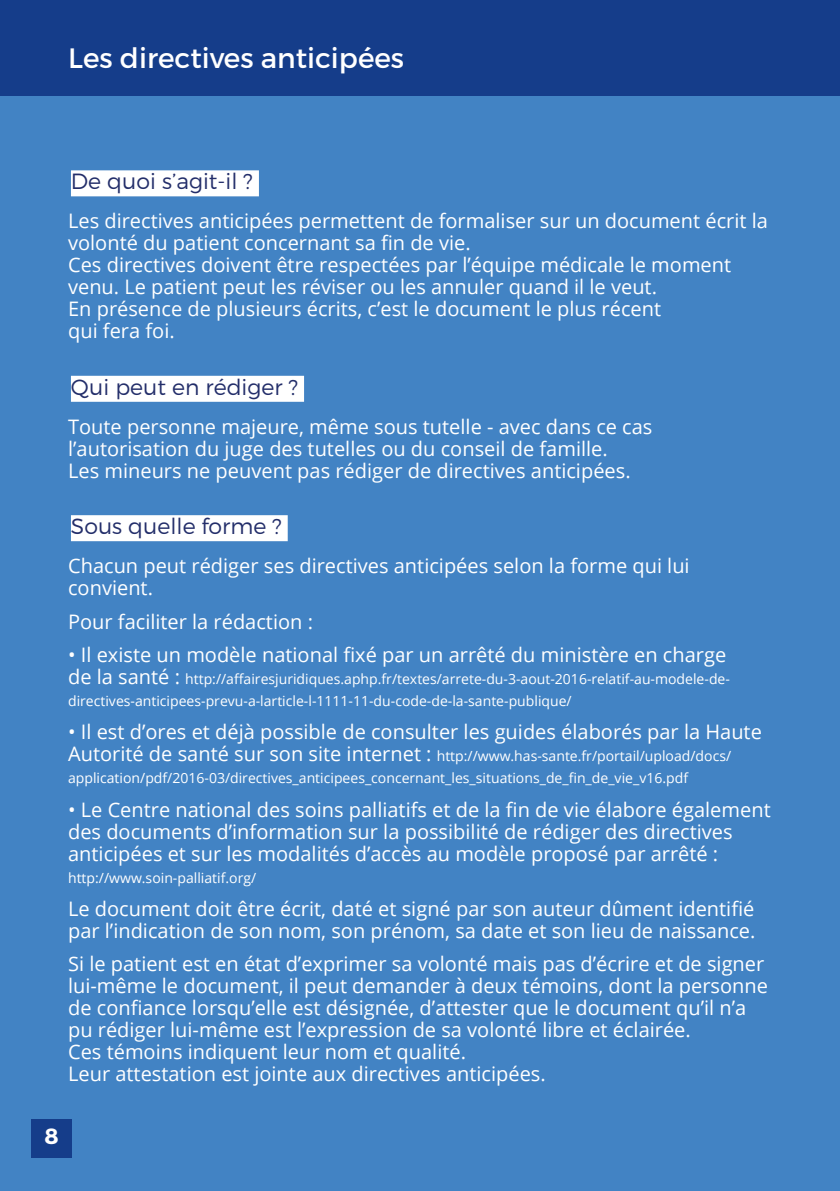
<style>
.page{position:relative;width:840px;height:1191px;background:#fff}
.page>*{position:absolute;margin:0;border:0;box-sizing:border-box;transform-origin:0 0}
.t1{font:28px "Montserrat";color:#fff}
.t2{font:300 22px "Montserrat";color:#232e6a}
.t3{font:700 22px "Montserrat";color:#fff}
.t4{font:20px/22px "Open Sans";color:#fff}
.t5{font:14px/22px "Open Sans";color:#fff}
.s1{font-size:20px}
</style>
<div class="page">
<div style="left:0;top:54px;width:839px;height:1137px;background:#4283c4"></div>
<div style="left:0;top:0;width:839px;height:96px;background:#153d8a"></div>
<div style="left:31px;top:1119px;width:41px;height:38px;background:#153d8a"></div>
<div style="left:71px;top:170px;width:188px;height:26px;background:#fff"></div>
<div style="left:71px;top:376px;width:233px;height:26px;background:#fff"></div>
<div style="left:71px;top:515px;width:216px;height:26px;background:#fff"></div>
<h1 class="t1" style="left:68px;top:41px;width:337px">Les directives anticipées</h1>
<p class="t2" style="left:71px;top:168px;width:183px">De quoi s’agit-il ?</p>
<p class="t4" style="left:68px;top:210px;width:701px">Les directives anticipées permettent de formaliser sur un document écrit la volonté du patient concernant sa fin de vie.<br>Ces directives doivent être respectées par l’équipe médicale le moment venu. Le patient peut les réviser ou les annuler quand il le veut.<br>En présence de plusieurs écrits, c’est le document le plus récent<br>qui fera foi.</p>
<p class="t2" style="left:71px;top:373px;width:228px">Qui peut en rédiger ?</p>
<p class="t4" style="left:68px;top:415px;width:585px">Toute personne majeure, même sous tutelle - avec dans ce cas l’autorisation du juge des tutelles ou du conseil de famille.<br>Les mineurs ne peuvent pas rédiger de directives anticipées.</p>
<p class="t2" style="left:71px;top:513px;width:212px">Sous quelle forme ?</p>
<p class="t4" style="left:68px;top:554px;width:622px">Chacun peut rédiger ses directives anticipées selon la forme qui lui convient.</p>
<p class="t4" style="left:68px;top:610px;width:246px">Pour faciliter la rédaction :</p>
<p class="t4" style="left:68px;top:643px;width:659px">• Il existe un modèle national fixé par un arrêté du ministère en charge</p>
<p class="t5" style="left:68px;top:667px;width:663px"><span class="s1">de la santé :</span> http://affairesjuridiques.aphp.fr/textes/arrete-du-3-aout-2016-relatif-au-modele-de&shy;directives-anticipees-prevu-a-larticle-l-1111-11-du-code-de-la-sante-publique/</p>
<p class="t4" style="left:68px;top:720px;width:695px">• Il est d’ores et déjà possible de consulter les guides élaborés par la Haute</p>
<p class="t5" style="left:68px;top:745px;width:664px"><span class="s1">Autorité de santé sur son site internet :</span> http://www.has-sante.fr/portail/upload/docs/ application/pdf/2016-03/directives_anticipees_concernant_les_situations_de_fin_de_vie_v16.pdf</p>
<p class="t4" style="left:68px;top:798px;width:703px">• Le Centre national des soins palliatifs et de la fin de vie élabore également des documents d’information sur la possibilité de rédiger des directives anticipées et sur les modalités d’accès au modèle proposé par arrêté :</p>
<p class="t5" style="left:68px;top:866px;width:189px">http://www.soin-palliatif.org/</p>
<p class="t4" style="left:68px;top:897px;width:688px">Le document doit être écrit, daté et signé par son auteur dûment identifié par l’indication de son nom, son prénom, sa date et son lieu de naissance.</p>
<p class="t4" style="left:68px;top:952px;width:701px">Si le patient est en état d’exprimer sa volonté mais pas d’écrire et de signer lui-même le document, il peut demander à deux témoins, dont la personne de confiance lorsqu’elle est désignée, d’attester que le document qu’il n’a pu rédiger lui-même est l’expression de sa volonté libre et éclairée.<br>Ces témoins indiquent leur nom et qualité.<br>Leur attestation est jointe aux directives anticipées.</p>
<p class="t3" style="left:45px;top:1122px;width:16px">8</p>
</div>
